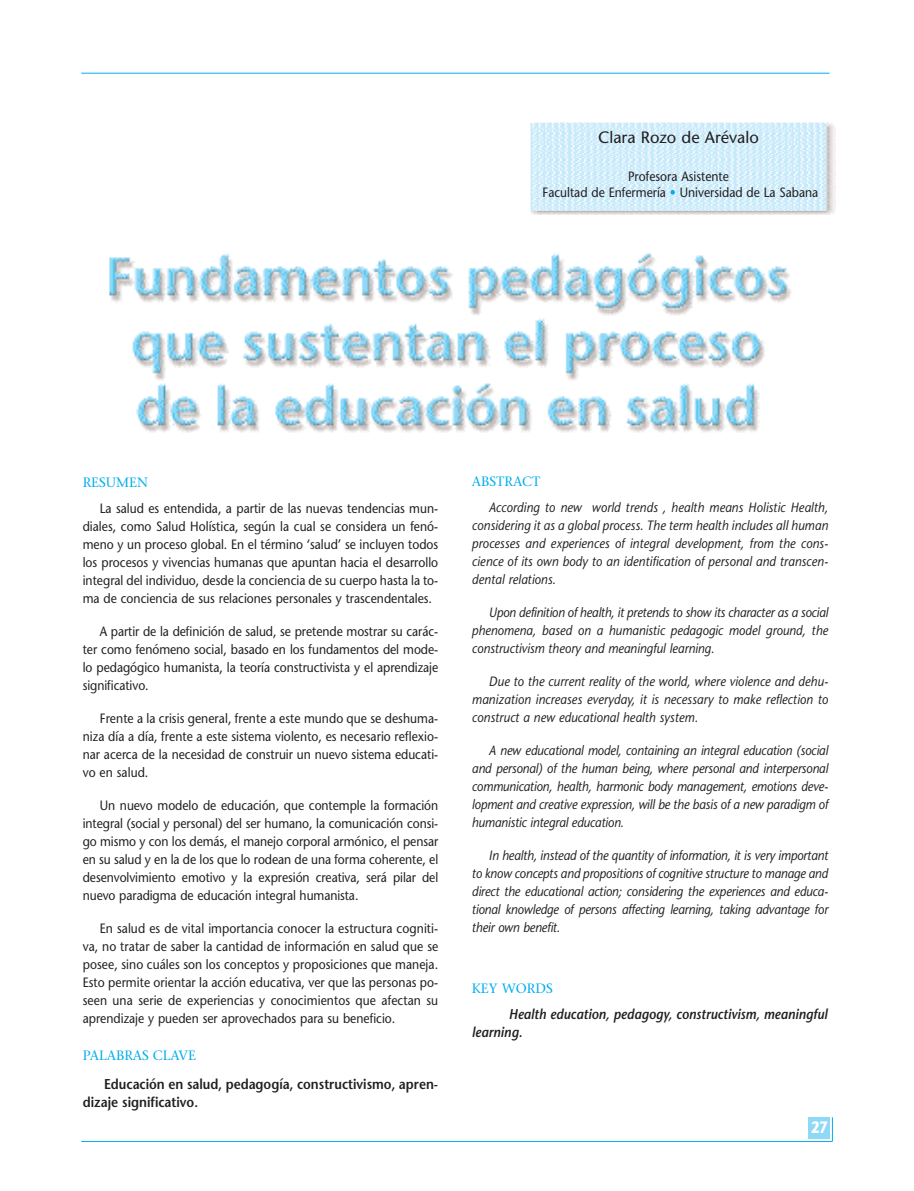
<style>
.page{position:relative;width:914px;height:1191px;background:#fff}
.page>*{position:absolute;margin:0;border:0;box-sizing:border-box;transform-origin:0 0}
.t1{font:16.5px "Stone Sans";color:#231f20}
.t2{font:700 16.5px "Stone Sans";color:#fff;scale:.8 1}
.t3{font:600 14.25px/18px "Stone Sans";color:#231f20;scale:.9 1}
.t4{font:italic 600 14.25px/18px "Stone Sans";color:#231f20;scale:.9 1}
.t5{font:13.5px/18px "Stone Sans";color:#231f20;text-align:justify;scale:.9 1}
.t6{font:italic 13.5px/18px "Stone Sans";color:#231f20;text-align:justify;scale:.9 1}
.t7{font:13.5px "Stone Serif";color:#00aeef}
.s1{color:#00aeef}
</style>
<div class="page">
<hr style="left:81px;top:73px;width:748px;height:1px;background:#00aeef">
<hr style="left:81px;top:1141px;width:751px;height:1px;background:#00aeef">
<div style="left:808px;top:1117px;width:21px;height:22px;background:#8ed8f8"></div>
<svg style="left:832px;top:1117px;width:1px;height:24px"></svg>
<img style="left:530px;top:122px;width:305px;height:93px">
<img style="left:109px;top:253px;width:683px;height:180px">
<p class="t1" style="left:598px;top:131px;width:162px">Clara Rozo de Arévalo</p>
<p class="t5" style="left:542px;top:169px;width:308px;line-height:16.2px;text-align:center">Profesora Asistente<br>Facultad de Enfermería <span class="s1">•</span> Universidad de La Sabana</p>
<p class="t7" style="left:83px;top:477px;width:67px">RESUMEN</p>
<p class="t5" style="left:83px;top:501px;width:396px;text-indent:17px">La salud es entendida, a partir de las nuevas tendencias mun&shy;diales, como Salud Holística, según la cual se considera un fenó&shy;meno y un proceso global. En el término ‘salud’ se incluyen todos los procesos y vivencias humanas que apuntan hacia el desarrollo integral del individuo, desde la conciencia de su cuerpo hasta la to&shy;ma de conciencia de sus relaciones personales y trascendentales.</p>
<p class="t5" style="left:83px;top:624px;width:396px;text-indent:17px">A partir de la definición de salud, se pretende mostrar su carác&shy;ter como fenómeno social, basado en los fundamentos del mode&shy;lo pedagógico humanista, la teoría constructivista y el aprendizaje significativo.</p>
<p class="t5" style="left:83px;top:711px;width:396px;text-indent:17px">Frente a la crisis general, frente a este mundo que se deshuma&shy;niza día a día, frente a este sistema violento, es necesario reflexio&shy;nar acerca de la necesidad de construir un nuevo sistema educati&shy;vo en salud.</p>
<p class="t5" style="left:83px;top:798px;width:396px;text-indent:17px">Un nuevo modelo de educación, que contemple la formación integral (social y personal) del ser humano, la comunicación consi&shy;go mismo y con los demás, el manejo corporal armónico, el pensar en su salud y en la de los que lo rodean de una forma coherente, el desenvolvimiento emotivo y la expresión creativa, será pilar del nuevo paradigma de educación integral humanista.</p>
<p class="t5" style="left:83px;top:920px;width:396px;text-indent:17px">En salud es de vital importancia conocer la estructura cogniti&shy;va, no tratar de saber la cantidad de información en salud que se posee, sino cuáles son los conceptos y proposiciones que maneja.<br>Esto permite orientar la acción educativa, ver que las personas po&shy;seen una serie de experiencias y conocimientos que afectan su aprendizaje y pueden ser aprovechados para su beneficio.</p>
<p class="t7" style="left:83px;top:1050px;width:115px">PALABRAS CLAVE</p>
<p class="t3" style="left:83px;top:1076px;width:396px;text-indent:21px">Educación en salud, pedagogía, constructivismo, apren&shy;dizaje significativo.</p>
<p class="t7" style="left:472px;top:476px;width:70px">ABSTRACT</p>
<p class="t6" style="left:472px;top:500px;width:397px;text-indent:17px">According to new world trends , health means Holistic Health, considering it as a global process. The term health includes all human processes and experiences of integral development, from the cons&shy;cience of its own body to an identification of personal and transcen&shy;dental relations.</p>
<p class="t6" style="left:472px;top:605px;width:397px;text-indent:17px">Upon definition of health, it pretends to show its character as a social phenomena, based on a humanistic pedagogic model ground, the constructivism theory and meaningful learning.</p>
<p class="t6" style="left:472px;top:674px;width:397px;text-indent:17px">Due to the current reality of the world, where violence and dehu&shy;manization increases everyday, it is necessary to make reflection to construct a new educational health system.</p>
<p class="t6" style="left:472px;top:742px;width:397px;text-indent:17px">A new educational model, containing an integral education (social and personal) of the human being, where personal and interpersonal communication, health, harmonic body management, emotions deve&shy;lopment and creative expression, will be the basis of a new paradigm of humanistic integral education.</p>
<p class="t6" style="left:472px;top:847px;width:397px;text-indent:17px">In health, instead of the quantity of information, it is very important to know concepts and propositions of cognitive structure to manage and direct the educational action; considering the experiences and educa&shy;tional knowledge of persons affecting learning, taking advantage for their own benefit.</p>
<p class="t7" style="left:472px;top:983px;width:82px">KEY WORDS</p>
<p class="t4" style="left:472px;top:1007px;width:396px;text-indent:37px">Health education, pedagogy, constructivism, meaningful learning.</p>
<p class="t2" style="left:811px;top:1121px;width:22px">27</p>
</div>
